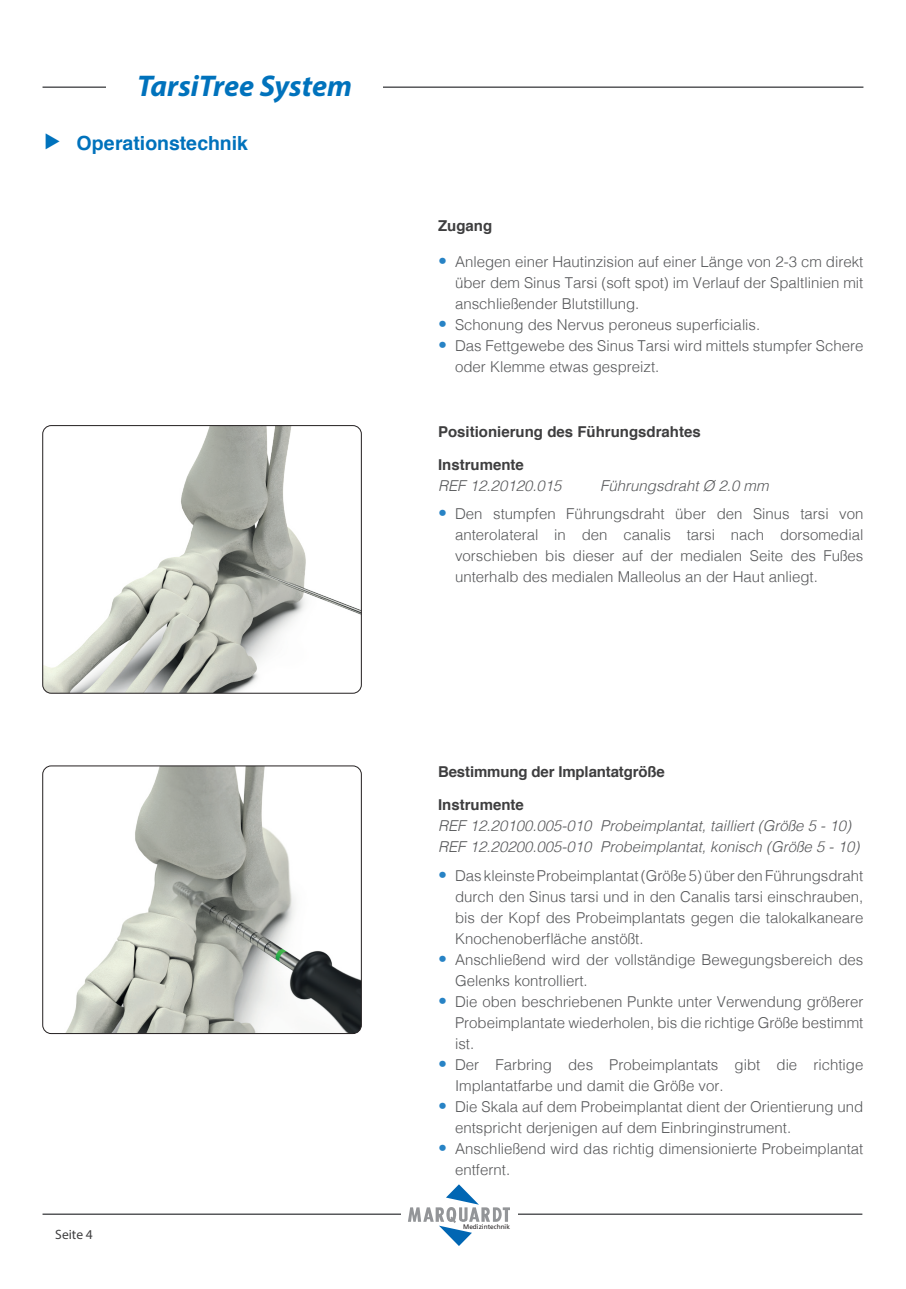
<style>
.page{position:relative;width:906px;height:1289px;background:#fff}
.page>*{position:absolute;margin:0;border:0;box-sizing:border-box;transform-origin:0 0}
.t1{font:italic 700 30px "Myriad Pro";color:#0072bc}
.t2{font:700 19.5px "Helvetica";color:#0072bc}
.t3{font:300 15px/21px "Helvetica";color:#57585a}
.t4{font:italic 300 15px/21px "Helvetica";color:#57585a}
.t5{font:700 15px "Helvetica";color:#3e3e3f}
.t6{font:13.5px "Myriad Pro";color:#3e3e3f}
.t7{font:6.6px "Frutiger LT Std";color:#231f20}
.s1{font-family:"Frutiger LT Com";font-stretch:condensed;font-size:18px;color:#2783c5}
</style>
<div class="page">
<hr style="left:43px;top:86px;width:820px;height:2px;background:#57585a">
<hr style="left:43px;top:1213px;width:819px;height:1px;background:#57585a">
<div style="left:401px;top:1184px;width:117px;height:61px;background:#fff"></div>
<svg style="left:408px;top:1184px;width:102px;height:61px"></svg>
<div style="left:106px;top:78px;width:277px;height:20px;background:#fff"></div>
<img style="left:43px;top:425px;width:318px;height:268px">
<div style="left:43px;top:425px;width:318px;height:268px;border:1px solid #231f20;border-radius:9px"></div>
<img style="left:43px;top:766px;width:318px;height:267px">
<div style="left:43px;top:765px;width:318px;height:268px;border:1px solid #231f20;border-radius:9px"></div>
<h1 class="t1" style="left:137px;top:67px;width:216px">TarsiTree System</h1>
<h2 class="t2" style="left:43px;top:127px;width:207px">▶ Operationstechnik</h2>
<p class="t6" style="left:55px;top:1226px;width:39px">Seite 4</p>
<p class="t5" style="left:438px;top:214px;width:56px">Zugang</p>
<p class="t3" style="left:455px;top:250px;width:410px;text-align:justify;text-indent:-17px"><span class="s1">•</span> Anlegen einer Hautinzision auf einer Länge von 2-3 cm direkt über dem Sinus Tarsi (soft spot) im Verlauf der Spaltlinien mit anschließender Blutstillung.</p>
<p class="t3" style="left:438px;top:313px;width:324px"><span class="s1">•</span> Schonung des Nervus peroneus superficialis.</p>
<p class="t3" style="left:455px;top:334px;width:410px;text-indent:-17px"><span class="s1">•</span> Das Fettgewebe des Sinus Tarsi wird mittels stumpfer Schere oder Klemme etwas gespreizt.</p>
<p class="t5" style="left:438px;top:419px;width:264px">Positionierung des Führungsdrahtes</p>
<p class="t5" style="left:438px;top:452px;width:87px">Instrumente</p>
<p class="t4" style="left:438px;top:474px;width:125px">REF 12.20120.015</p>
<p class="t4" style="left:600px;top:474px;width:170px">Führungsdraht Ø 2.0 mm</p>
<p class="t3" style="left:455px;top:502px;width:410px;text-align:justify;text-indent:-17px"><span class="s1">•</span> Den stumpfen Führungsdraht über den Sinus tarsi von anterolateral in den canalis tarsi nach dorsomedial vorschieben bis dieser auf der medialen Seite des Fußes unterhalb des medialen Malleolus an der Haut anliegt.</p>
<p class="t5" style="left:438px;top:759px;width:228px">Bestimmung der Implantatgröße</p>
<p class="t5" style="left:438px;top:792px;width:87px">Instrumente</p>
<p class="t4" style="left:438px;top:814px;width:423px">REF 12.20100.005-010 Probeimplantat, tailliert (Größe 5 - 10)<br>REF 12.20200.005-010 Probeimplantat, konisch (Größe 5 - 10)</p>
<p class="t3" style="left:455px;top:863px;width:410px;text-align:justify;text-indent:-17px"><span class="s1">•</span> Das kleinste Probeimplantat (Größe 5) über den Führungsdraht durch den Sinus tarsi und in den Canalis tarsi einschrauben, bis der Kopf des Probeimplantats gegen die talokalkaneare Knochenoberfläche anstößt.</p>
<p class="t3" style="left:455px;top:947px;width:410px;text-indent:-17px"><span class="s1">•</span> Anschließend wird der vollständige Bewegungsbereich des<br>Gelenks kontrolliert.</p>
<p class="t3" style="left:455px;top:989px;width:410px;text-align:justify;text-indent:-17px"><span class="s1">•</span> Die oben beschriebenen Punkte unter Verwendung größerer Probeimplantate wiederholen, bis die richtige Größe bestimmt ist.</p>
<p class="t3" style="left:455px;top:1052px;width:410px;text-indent:-17px"><span class="s1">•</span> Der Farbring des Probeimplantats gibt die richtige<br>Implantatfarbe und damit die Größe vor.</p>
<p class="t3" style="left:455px;top:1094px;width:410px;text-indent:-17px"><span class="s1">•</span> Die Skala auf dem Probeimplantat dient der Orientierung und entspricht derjenigen auf dem Einbringinstrument.</p>
<p class="t3" style="left:455px;top:1136px;width:410px;text-indent:-17px"><span class="s1">•</span> Anschließend wird das richtig dimensionierte Probeimplantat entfernt.</p>
<p class="t7" style="left:463px;top:1222px;width:48px">Medizintechnik</p>
</div>
